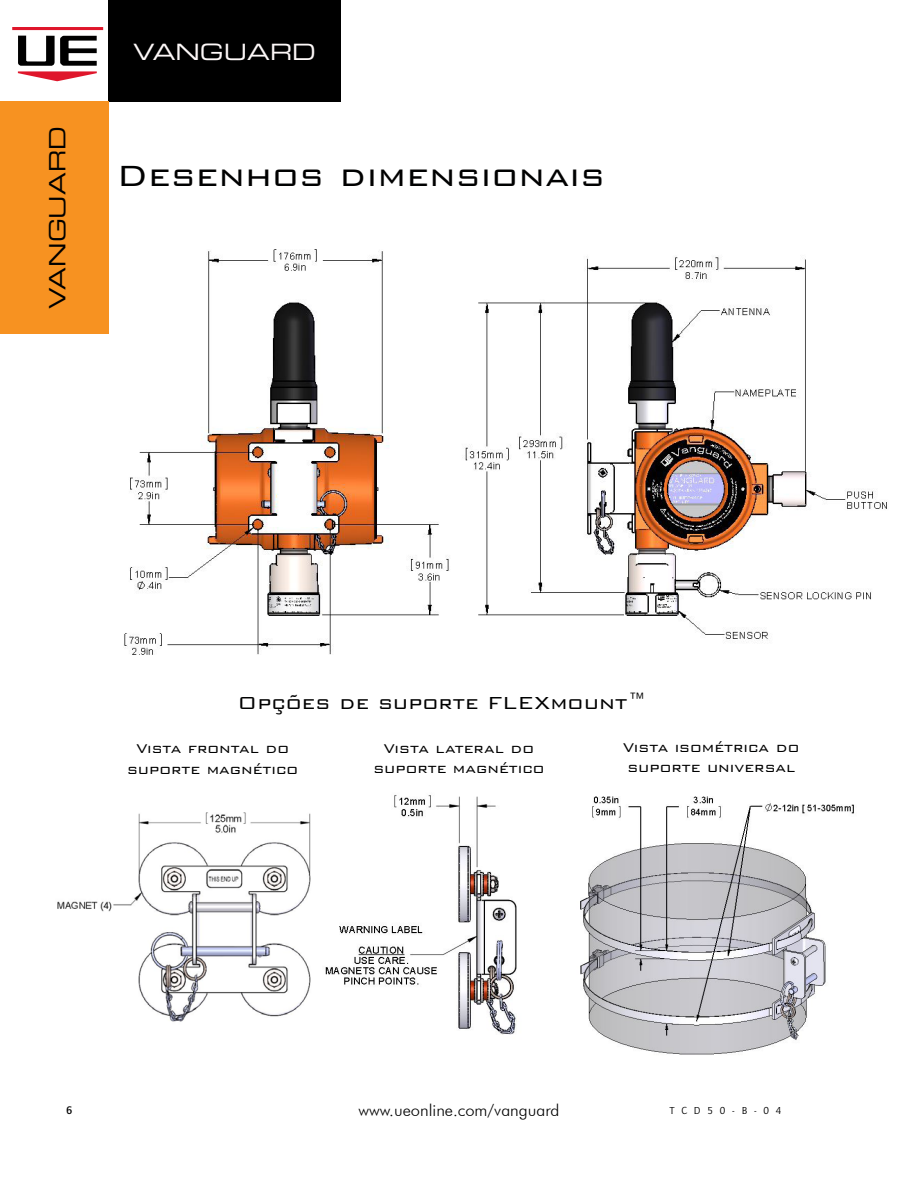
<style>
.page{position:relative;width:918px;height:1188px;background:#fff}
.page>*{position:absolute;margin:0;border:0;box-sizing:border-box;transform-origin:0 0}
.Bull_Cover{font:300 39px "Bank Gothic BT";color:#000101}
.Bull_Cover-2{font:300 23.25px "Bank Gothic BT";color:#000101}
.t1{font:22.5px "Eurostile Extended Two";color:#fdf8f8}
.t2{font:22.5px "Eurostile Extended Two";color:#000}
.Bull_Cover-3{font:300 16.95px/20.4px "Bank Gothic BT";color:#000101;text-align:center}
.t3{font:300 16.5px "Futura BT";color:#000}
.t4{font:11.25px "Quay Sans Md ITC SC900";color:#000}
.t5{font:10.5px "Quay Sans ITC Book SC900";letter-spacing:.65em;color:#000}
</style>
<div class="page">
<div style="left:108px;top:0;width:233px;height:101px;background:#000"></div>
<div style="left:0;top:102px;width:108px;height:232px;background:#f79221"></div>
<hr style="left:12px;top:27px;width:91px;height:3px;background:#df162b">
<svg style="left:18px;top:36px;width:79px;height:45px"></svg>
<img style="left:124px;top:249px;width:763px;height:406px">
<img style="left:57px;top:812px;width:254px;height:210px">
<img style="left:325px;top:795px;width:192px;height:240px">
<img style="left:580px;top:796px;width:274px;height:259px">
<h3 class="t2" style="left:42px;top:309px;width:185px;rotate:-90deg">VANGUARD</h3>
<h3 class="t1" style="left:133px;top:37px;width:185px">VANGUARD</h3>
<p class="Bull_Cover" style="left:117px;top:154px;width:490px">Desenhos dimensionais</p>
<p class="Bull_Cover-2" style="left:238px;top:690px;width:411px">Opções de suporte FLEXmount™</p>
<p class="Bull_Cover-3" style="left:127px;top:738px;width:173px">Vista frontal do suporte magnético</p>
<p class="Bull_Cover-3" style="left:373px;top:738px;width:173px">Vista lateral do suporte magnético</p>
<p class="Bull_Cover-3" style="left:623px;top:737px;width:178px;text-align:left">Vista isométrica do suporte universal</p>
<p class="t4" style="left:66px;top:1104px;width:8px">6</p>
<p class="t3" style="left:358px;top:1100px;width:203px">www.ueonline.com/vanguard</p>
<p class="t5" style="left:670px;top:1105px;width:113px">TCD50-B-04</p>
</div>
